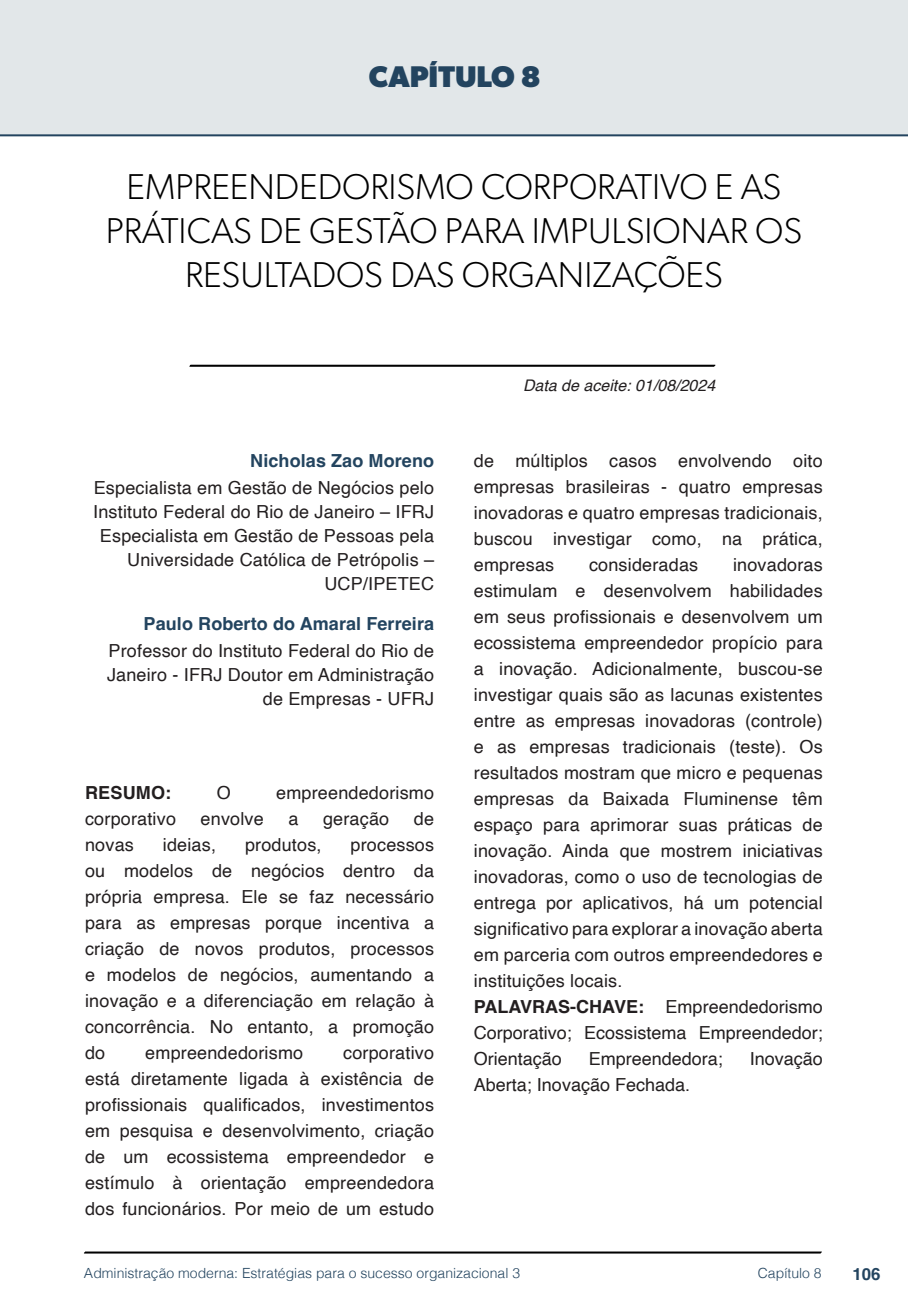
<style>
.page{position:relative;width:908px;height:1304px;background:#fff}
.page>*{position:absolute;margin:0;border:0;box-sizing:border-box;transform-origin:0 0}
.nome_artigos{font:300 36px/44px "Gibson";color:#000;text-align:center}
.capítulos{font:700 30px "Gibson";color:#23445f}
.Resumos_e_PC_TXT{font:18px/26px "Helvetica";letter-spacing:.01em;color:#231f20;text-align:justify}
.info_autores{font:18px/24px "Helvetica";letter-spacing:.01em;color:#231f20;text-align:right}
.nome_autores{font:700 18px "Helvetica";letter-spacing:.005em;color:#23445f}
.Resumos_e_PC_TXT-2{font:700 18px "Helvetica";letter-spacing:.01em;color:#231f20}
.t1{font:700 16.8px "Helvetica";color:#23445f}
.t2{font:italic 16px "Helvetica";color:#231f20}
.t3{font:300 14px "Helvetica";color:#23445f}
.s1{font-weight:700}
</style>
<div class="page">
<svg style="left:84px;top:1251px;width:737px;height:3px;background:#515151"></svg>
<div style="left:0;top:0;width:907px;height:136px;background:#e2e7e9"></div>
<svg style="left:189px;top:364px;width:526px;height:3px;background:#4f4f4f"></svg>
<div style="left:44px;top:72px;width:68px;height:61px;background:#e2e7e9"></div>
<p class="capítulos" style="left:369px;top:58px;width:173px">CAPÍTULO 8</p>
<p class="nome_artigos" style="left:106px;top:164px;width:697px">EMPREENDEDORISMO CORPORATIVO E AS<br>PRÁTICAS DE GESTÃO PARA IMPULSIONAR OS<br>RESULTADOS DAS ORGANIZAÇÕES</p>
<p class="nome_autores" style="left:250px;top:450px;width:185px">Nicholas Zao Moreno</p>
<p class="info_autores" style="left:93px;top:477px;width:342px">Especialista em Gestão de Negócios pelo Instituto Federal do Rio de Janeiro – IFRJ Especialista em Gestão de Pessoas pela Universidade Católica de Petrópolis – UCP/IPETEC</p>
<p class="nome_autores" style="left:143px;top:612px;width:292px">Paulo Roberto do Amaral Ferreira</p>
<p class="info_autores" style="left:107px;top:639px;width:328px">Professor do Instituto Federal do Rio de<br>Janeiro - IFRJ Doutor em Administração de Empresas - UFRJ</p>
<p class="Resumos_e_PC_TXT-2" style="left:85px;top:782px;width:88px">RESUMO:</p>
<p class="Resumos_e_PC_TXT" style="left:217px;top:780px;width:16px">O</p>
<p class="Resumos_e_PC_TXT" style="left:276px;top:780px;width:159px">empreendedorismo</p>
<p class="Resumos_e_PC_TXT" style="left:85px;top:806px;width:92px">corporativo</p>
<p class="Resumos_e_PC_TXT" style="left:200px;top:806px;width:65px">envolve</p>
<p class="Resumos_e_PC_TXT" style="left:288px;top:806px;width:12px">a</p>
<p class="Resumos_e_PC_TXT" style="left:323px;top:806px;width:68px">geração</p>
<p class="Resumos_e_PC_TXT" style="left:413px;top:806px;width:22px">de</p>
<p class="Resumos_e_PC_TXT" style="left:85px;top:832px;width:50px">novas</p>
<p class="Resumos_e_PC_TXT" style="left:163px;top:832px;width:55px">ideias,</p>
<p class="Resumos_e_PC_TXT" style="left:245px;top:832px;width:78px">produtos,</p>
<p class="Resumos_e_PC_TXT" style="left:85px;top:832px;width:350px;text-indent:265px">processos ou modelos de negócios dentro da própria empresa. Ele se faz necessário para as empresas porque incentiva a criação de novos produtos, processos e modelos de negócios, aumentando a inovação e a diferenciação em relação à concorrência. No entanto, a promoção do</p>
<p class="Resumos_e_PC_TXT" style="left:145px;top:1040px;width:159px">empreendedorismo</p>
<p class="Resumos_e_PC_TXT" style="left:85px;top:1040px;width:350px;text-indent:258px">corporativo está diretamente ligada à existência de profissionais qualificados, investimentos em pesquisa e desenvolvimento, criação de um ecossistema empreendedor e estímulo à orientação empreendedora dos funcionários. Por meio de um estudo</p>
<p class="t2" style="left:523px;top:373px;width:194px">Data de aceite: 01/08/2024</p>
<p class="Resumos_e_PC_TXT" style="left:473px;top:448px;width:350px">de múltiplos casos envolvendo oito empresas brasileiras - quatro empresas inovadoras e quatro empresas tradicionais, buscou investigar como, na prática, empresas</p>
<p class="Resumos_e_PC_TXT" style="left:473px;top:552px;width:350px;text-indent:259px">inovadoras estimulam e desenvolvem habilidades em seus profissionais e desenvolvem um ecossistema empreendedor propício para a inovação. Adicionalmente, buscou-se investigar quais são as lacunas existentes entre as empresas inovadoras (controle) e as empresas tradicionais (teste). Os resultados mostram que micro e pequenas empresas da Baixada Fluminense têm espaço para aprimorar suas práticas de inovação. Ainda que mostrem iniciativas inovadoras, como o uso de tecnologias de entrega por aplicativos, há um potencial significativo para explorar a inovação aberta em parceria com outros empreendedores e instituições locais.</p>
<p class="Resumos_e_PC_TXT" style="left:473px;top:994px;width:350px"><span class="s1">PALAVRAS-CHAVE:</span> Empreendedorismo Corporativo; Ecossistema Empreendedor; Orientação</p>
<p class="Resumos_e_PC_TXT" style="left:588px;top:552px;width:111px">consideradas</p>
<p class="Resumos_e_PC_TXT" style="left:588px;top:1046px;width:136px">Empreendedora;</p>
<p class="Resumos_e_PC_TXT" style="left:749px;top:1046px;width:75px">Inovação</p>
<p class="Resumos_e_PC_TXT" style="left:473px;top:1072px;width:218px">Aberta; Inovação Fechada.</p>
<p class="t3" style="left:84px;top:1261px;width:437px">Administração moderna: Estratégias para o sucesso organizacional 3</p>
<p class="t3" style="left:757px;top:1261px;width:65px">Capítulo 8</p>
<p class="t1" style="left:851px;top:1264px;width:30px">106</p>
</div>
